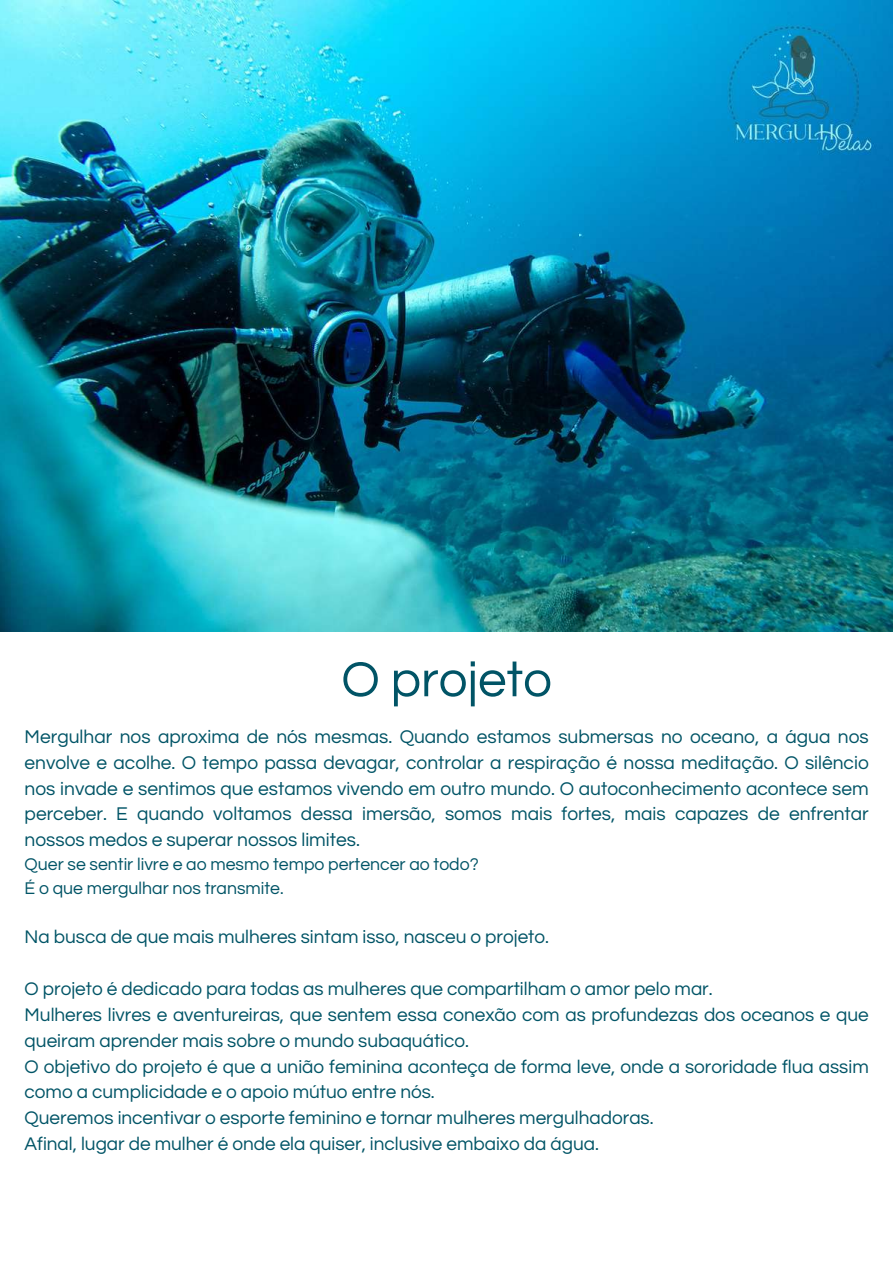
<style>
.page{position:relative;width:893px;height:1264px;background:#fff}
.page>*{position:absolute;margin:0;border:0;box-sizing:border-box;transform-origin:0 0}
.t1{font:51.15px "Questrial";color:#015466}
.t2{font:19.2px/25.8px "Questrial";color:#015466;text-align:justify}
.t3{font:19.05px/25.8px "Questrial";color:#015466}
.t4{font:17.7px/23.7px "Questrial";color:#015466}
</style>
<div class="page">
<img style="left:0;top:0;width:892px;height:631px">
<h1 class="t1" style="left:341px;top:654px;width:212px">O projeto</h1>
<p class="t2" style="left:25px;top:724px;width:845px">Mergulhar nos aproxima de nós mesmas. Quando estamos submersas no oceano, a água nos envolve e acolhe. O tempo passa devagar, controlar a respiração é nossa meditação. O silêncio nos invade e sentimos que estamos vivendo em outro mundo. O autoconhecimento acontece sem perceber. E quando voltamos dessa imersão, somos mais fortes, mais capazes de enfrentar nossos medos e superar nossos limites.</p>
<p class="t4" style="left:25px;top:852px;width:455px">Quer se sentir livre e ao mesmo tempo pertencer ao todo?<br>É o que mergulhar nos transmite.</p>
<p class="t3" style="left:25px;top:924px;width:526px">Na busca de que mais mulheres sintam isso, nasceu o projeto.</p>
<p class="t3" style="left:25px;top:976px;width:845px">O projeto é dedicado para todas as mulheres que compartilham o amor pelo mar.<br>Mulheres livres e aventureiras, que sentem essa conexão com as profundezas dos oceanos e que queiram aprender mais sobre o mundo subaquático.<br>O objetivo do projeto é que a união feminina aconteça de forma leve, onde a sororidade flua assim como a cumplicidade e o apoio mútuo entre nós.<br>Queremos incentivar o esporte feminino e tornar mulheres mergulhadoras.<br>Afinal, lugar de mulher é onde ela quiser, inclusive embaixo da água.</p>
</div>
